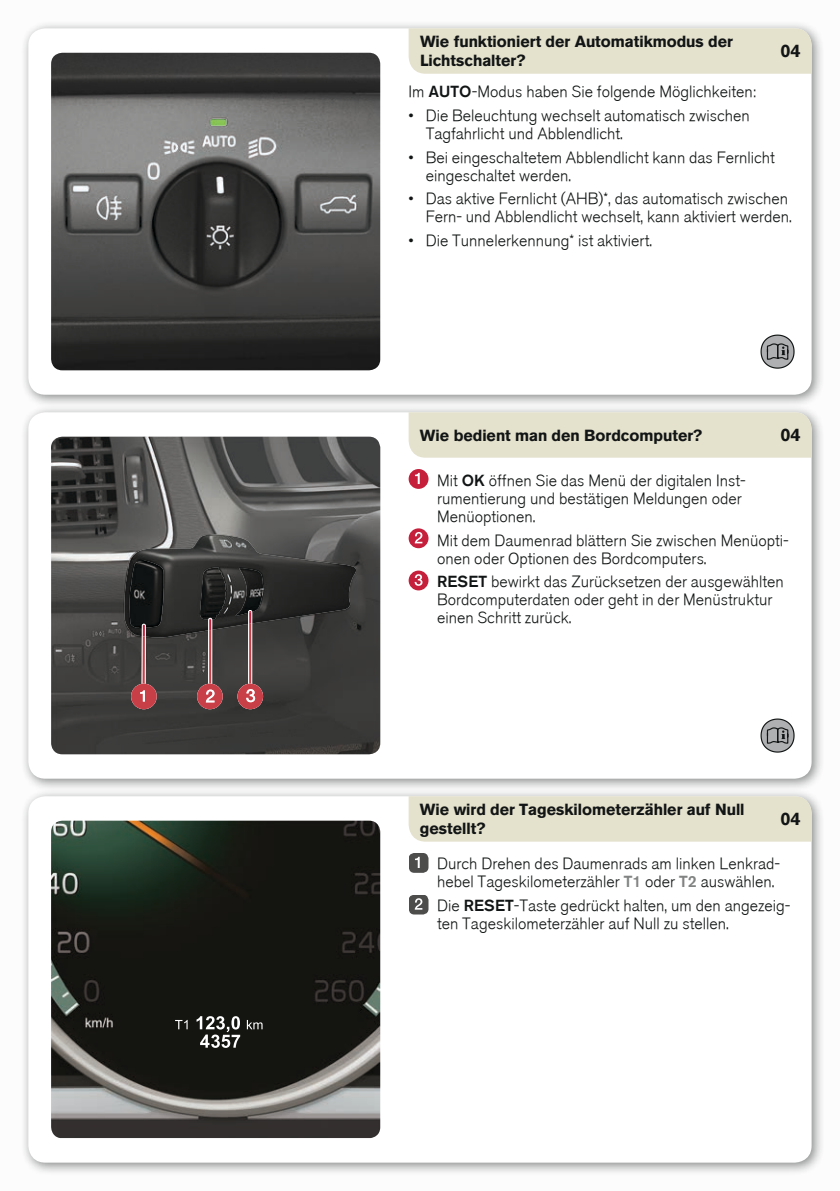
<style>
.page{position:relative;width:840px;height:1191px;background:#fff}
.page>*{position:absolute;margin:0;border:0;box-sizing:border-box;transform-origin:0 0}
.t1{font:700 18px "Volvo Sans";color:#121515}
.t2{font:300 16px/18px "Volvo Sans";color:#121515}
.t3{font:700 16px/19.2px "Volvo Sans";color:#121515}
.s1{font-style:inherit}
.s2{color:#818282}
</style>
<div class="page">
<div style="left:0;top:0;width:839px;height:1191px;background:#f6f6f6"></div>
<div style="left:20px;top:20px;width:804px;height:388px;background:#121515;opacity:.5"></div>
<div style="left:28px;top:28px;width:783px;height:367px;background:#fff;border-radius:17px"></div>
<div style="left:20px;top:404px;width:804px;height:388px;background:#121515;opacity:.5"></div>
<div style="left:28px;top:412px;width:783px;height:366px;background:#fff;border-radius:17px"></div>
<div style="left:20px;top:788px;width:804px;height:388px;background:#121515;opacity:.5"></div>
<div style="left:28px;top:796px;width:783px;height:366px;background:#fff;border-radius:17px"></div>
<img style="left:51px;top:437px;width:329px;height:317px">
<svg style="left:131px;top:636px;width:26px;height:73px;background:#774c4f"></svg>
<svg style="left:197px;top:630px;width:25px;height:79px;background:#775052"></svg>
<svg style="left:237px;top:623px;width:26px;height:86px;background:#734f51"></svg>
<img style="left:129px;top:561px;width:35px;height:67px">
<svg style="left:142px;top:624px;width:4px;height:4px"></svg>
<img style="left:199px;top:567px;width:27px;height:52px">
<img style="left:235px;top:568px;width:28px;height:48px">
<svg style="left:248px;top:610px;width:4px;height:3px"></svg>
<div style="left:408px;top:412px;width:403px;height:46px;background:#e4e1cc"></div>
<div style="left:408px;top:796px;width:403px;height:45px;background:#e4e1cc"></div>
<img style="left:51px;top:820px;width:329px;height:318px">
<svg style="left:175px;top:1020px;width:12px;height:9px"></svg>
<svg style="left:247px;top:1020px;width:15px;height:9px"></svg>
<svg style="left:196px;top:1016px;width:44px;height:32px"></svg>
<div style="left:408px;top:28px;width:403px;height:46px;background:#e4e1cc"></div>
<img style="left:51px;top:53px;width:329px;height:317px">
<img style="left:210px;top:119px;width:16px;height:7px">
<div style="left:408px;top:469px;width:20px;height:20px;background:#c51f3c;border-radius:50%"></div>
<svg style="left:415px;top:473px;width:4px;height:11px"></svg>
<svg style="left:408px;top:528px;width:20px;height:20px"></svg>
<svg style="left:414px;top:532px;width:8px;height:11px"></svg>
<div style="left:408px;top:570px;width:20px;height:20px;background:#c51f3c;border-radius:50%"></div>
<svg style="left:414px;top:574px;width:8px;height:12px"></svg>
<svg style="left:760px;top:718px;width:34px;height:34px"></svg>
<svg style="left:409px;top:853px;width:19px;height:20px"></svg>
<svg style="left:409px;top:895px;width:19px;height:19px"></svg>
<svg style="left:760px;top:334px;width:34px;height:35px"></svg>
<p class="t3" style="left:420px;top:31px;width:314px">Wie funktioniert der Automatikmodus der<br>Lichtschalter?</p>
<p class="t1" style="left:780px;top:38px;width:22px">04</p>
<p class="t2" style="left:408px;top:83px;width:349px">Im <span class="s1">AUTO</span>-Modus haben Sie folgende Möglichkeiten:</p>
<p class="t2" style="left:425px;top:107px;width:325px;text-indent:-17px">• Die Beleuchtung wechselt automatisch zwischen<br>Tagfahrlicht und Abblendlicht.</p>
<p class="t2" style="left:425px;top:148px;width:350px;text-indent:-17px">• Bei eingeschaltetem Abblendlicht kann das Fernlicht eingeschaltet werden.</p>
<p class="t2" style="left:408px;top:190px;width:384px;text-align:right">• Das aktive Fernlicht (AHB)*, das automatisch zwischen<br>Fern- und Abblendlicht wechselt, kann aktiviert werden.</p>
<p class="t2" style="left:408px;top:232px;width:245px">• Die Tunnelerkennung* ist aktiviert.</p>
<p class="t1" style="left:780px;top:422px;width:22px">04</p>
<p class="t3" style="left:420px;top:425px;width:284px">Wie bedient man den Bordcomputer?</p>
<p class="t2" style="left:437px;top:472px;width:310px">Mit <span class="s1">OK</span> öffnen Sie das Menü der digitalen Inst&shy;rumentierung und bestätigen Meldungen oder<br>Menüoptionen.</p>
<p class="t2" style="left:437px;top:531px;width:353px">Mit dem Daumenrad blättern Sie zwischen Menüopti&shy;onen oder Optionen des Bordcomputers.</p>
<p class="t2" style="left:437px;top:573px;width:348px"><span class="s1">RESET</span> bewirkt das Zurücksetzen der ausgewählten<br>Bordcomputerdaten oder geht in der Menüstruktur einen Schritt zurück.</p>
<p class="t3" style="left:420px;top:799px;width:326px">Wie wird der Tageskilometerzähler auf Null gestellt?</p>
<p class="t1" style="left:780px;top:806px;width:22px">04</p>
<p class="t2" style="left:437px;top:855px;width:344px">Durch Drehen des Daumenrads am linken Lenkrad&shy;hebel Tageskilometerzähler <span class="s2">T1</span> oder <span class="s2">T2</span> auswählen.</p>
<p class="t2" style="left:437px;top:896px;width:355px">Die <span class="s1">RESET</span>-Taste gedrückt halten, um den angezeig&shy;ten Tageskilometerzähler auf Null zu stellen.</p>
</div>
